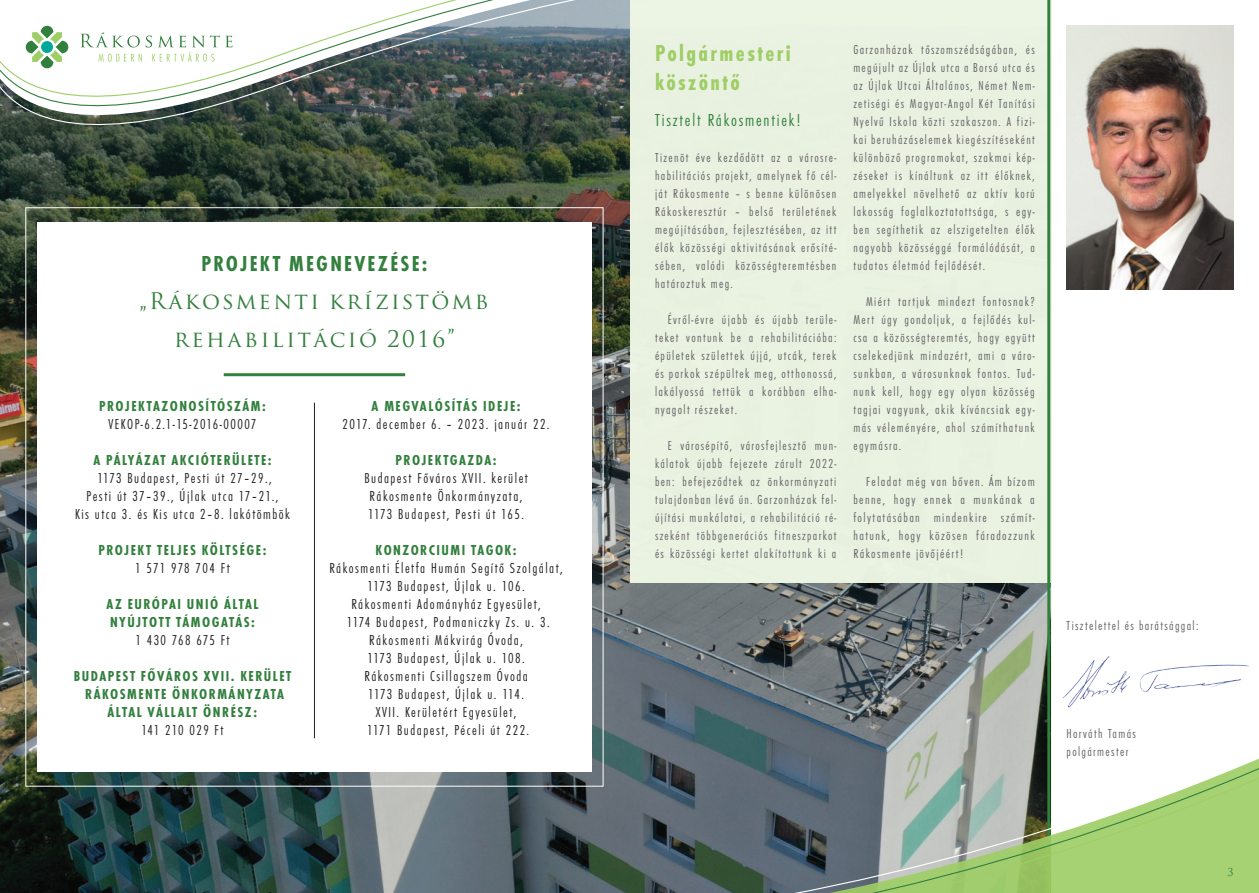
<style>
.page{position:relative;width:1259px;height:893px;background:#fff}
.page>*{position:absolute;margin:0;border:0;box-sizing:border-box;transform-origin:0 0}
.t1{font:31.5px/37.8px "Baanoo";letter-spacing:.075em;color:#32803d;text-align:center}
.t2{font:24px/28.8px "Futura Con Bol";letter-spacing:.1em;color:#9fce66}
.t3{font:22.5px "Futura Con Bol";letter-spacing:.1em;color:#32803d}
.t4{font:18px "Futura Con Lig";letter-spacing:.1em;color:#32803d}
.t5{font:15px/18px "Futura Con Lig";letter-spacing:.1em;color:#231f20;text-align:center}
.t6{font:15px/18px "Futura Con Bol";letter-spacing:.1em;color:#32803d}
.t7{font:15px "Futura Con Lig";letter-spacing:.075em;color:#231f20}
.t8{font:15px "Futura Con Lig";letter-spacing:.07em;color:#231f20}
.t9{font:15px "Baanoo";color:#32803d}
.t10{font:13.5px/18px "Futura Con Lig";letter-spacing:.1em;color:#636366;text-align:justify}
</style>
<div class="page">
<img style="left:0;top:317px;width:1047px;height:576px">
<hr style="left:1047px;top:0;width:3px;height:893px;background:#32803d">
<div style="left:37px;top:222px;width:554px;height:550px;background:#fff"></div>
<hr style="left:224px;top:373px;width:181px;height:3px;background:#32803d">
<svg style="left:124px;top:480px;width:928px;height:413px"></svg>
<svg style="left:127px;top:496px;width:925px;height:397px"></svg>
<svg style="left:128px;top:505px;width:1131px;height:388px"></svg>
<svg style="left:0;top:298px;width:1052px;height:19px"></svg>
<svg style="left:0;top:289px;width:1234px;height:9px"></svg>
<img style="left:0;top:0;width:1234px;height:289px">
<svg style="left:26px;top:26px;width:42px;height:42px"></svg>
<div style="left:41px;top:41px;width:12px;height:12px;background:#00a899;border-radius:50%"></div>
<svg style="left:80px;top:32px;width:152px;height:30px"></svg>
<hr style="left:314px;top:403px;width:1px;height:335px;background:#231f20">
<h3 class="t3" style="left:201px;top:251px;width:228px">PROJEKT MEGNEVEZÉSE:</h3>
<h1 class="t1" style="left:140px;top:281px;width:351px">„Rákosmenti krízistömb rehabilitáció 2016”</h1>
<p class="t6" style="left:99px;top:397px;width:168px">PROJEKTAZONOSÍTÓSZÁM:</p>
<p class="t5" style="left:109px;top:415px;width:149px">VEKOP-6.2.1-15-2016-00007</p>
<p class="t6" style="left:93px;top:451px;width:180px">A PÁLYÁZAT AKCIÓTERÜLETE:</p>
<p class="t5" style="left:75px;top:469px;width:216px">1173 Budapest, Pesti út 27–29.,<br>Pesti út 37–39., Újlak utca 17–21.,<br>Kis utca 3. és Kis utca 2–8. lakótömbök</p>
<p class="t6" style="left:99px;top:541px;width:169px">PROJEKT TELJES KÖLTSÉGE:</p>
<p class="t7" style="left:135px;top:559px;width:96px">1 571 978 704 Ft</p>
<p class="t6" style="left:107px;top:595px;width:153px">AZ EURÓPAI UNIÓ ÁLTAL<br>NYÚJTOTT TÁMOGATÁS:</p>
<p class="t5" style="left:135px;top:631px;width:96px">1 430 768 675 Ft</p>
<p class="t6" style="left:74px;top:667px;width:219px;text-align:center">BUDAPEST FŐVÁROS XVII. KERÜLET<br>RÁKOSMENTE ÖNKORMÁNYZATA<br>ÁLTAL VÁLLALT ÖNRÉSZ:</p>
<p class="t8" style="left:141px;top:721px;width:84px">141 210 029 Ft</p>
<p class="t6" style="left:372px;top:397px;width:150px">A MEGVALÓSÍTÁS IDEJE:</p>
<p class="t5" style="left:343px;top:415px;width:208px">2017. december 6. – 2023. január 22.</p>
<p class="t6" style="left:395px;top:451px;width:103px">PROJEKTGAZDA:</p>
<p class="t5" style="left:364px;top:469px;width:165px;text-align:left">Budapest Főváros XVII. kerület<br>Rákosmente Önkormányzata,<br>1173 Budapest, Pesti út 165.</p>
<p class="t6" style="left:375px;top:541px;width:143px">KONZORCIUMI TAGOK:</p>
<p class="t5" style="left:329px;top:559px;width:235px">Rákosmenti Életfa Humán Segítő Szolgálat,<br>1173 Budapest, Újlak u. 106.<br>Rákosmenti Adományház Egyesület,<br>1174 Budapest, Podmaniczky Zs. u. 3.<br>Rákosmenti Mákvirág Óvoda,<br>1173 Budapest, Újlak u. 108.<br>Rákosmenti Csillagszem Óvoda<br>1173 Budapest, Újlak u. 114.<br>XVII. Kerületért Egyesület,<br>1171 Budapest, Péceli út 222.</p>
<h2 class="t2" style="left:655px;top:39px;width:137px">Polgármesteri köszöntő</h2>
<h3 class="t4" style="left:655px;top:110px;width:147px">Tisztelt Rákosmentiek!</h3>
<p class="t10" style="left:655px;top:149px;width:183px">Tizenöt éve kezdődött az a városre&shy;habilitációs projekt, amelynek fő cél&shy;ját Rákosmente – s benne különösen Rákoskeresztúr – belső területének megújításában, fejlesztésében, az itt élők közösségi aktivitásának erősíté&shy;sében, valódi közösségteremtésben határoztuk meg.</p>
<p class="t10" style="left:655px;top:311px;width:183px;text-indent:13px">Évről-évre újabb és újabb terüle&shy;teket vontunk be a rehabilitációba: épületek születtek újjá, utcák, terek és parkok szépültek meg, otthonossá, lakályossá tettük a korábban elha&shy;nyagolt részeket.</p>
<p class="t10" style="left:655px;top:437px;width:183px;text-indent:13px">E városépítő, városfejlesztő mun&shy;kálatok újabb fejezete zárult 2022- ben: befejeződtek az önkormányzati tulajdonban lévő ún. Garzonházak fel&shy;újítási munkálatai, a rehabilitáció ré&shy;szeként többgenerációs fitneszparkot és közösségi kertet alakítottunk ki a</p>
<p class="t10" style="left:853px;top:41px;width:183px">Garzonházak tőszomszédságában, és megújult az Újlak utca a Borsó utca és az Újlak Utcai Általános, Német Nem&shy;zetiségi és Magyar-Angol Két Tanítási Nyelvű Iskola közti szakaszon. A fizi&shy;kai beruházáselemek kiegészítéseként különböző programokat, szakmai kép&shy;zéseket is kínáltunk az itt élőknek, amelyekkel növelhető az aktív korú lakosság foglalkoztatottsága, s egy&shy;ben segíthetik az elszigetelten élők nagyobb közösséggé formálódását, a tudatos életmód fejlődését.</p>
<p class="t10" style="left:853px;top:293px;width:183px;text-indent:13px">Miért tartjuk mindezt fontosnak?<br>Mert úgy gondoljuk, a fejlődés kul&shy;csa a közösségteremtés, hogy együtt cselekedjünk mindazért, ami a váro&shy;sunkban, a városunknak fontos. Tud&shy;nunk kell, hogy egy olyan közösség tagjai vagyunk, akik kíváncsiak egy&shy;más véleményére, ahol számíthatunk egymásra.</p>
<p class="t10" style="left:853px;top:473px;width:183px;text-indent:13px">Feladat még van bőven. Ám bízom benne, hogy ennek a munkának a folytatásában mindenkire számít&shy;hatunk, hogy közösen fáradozzunk Rákosmente jövőjéért!</p>
<p class="t10" style="left:1066px;top:617px;width:133px">Tisztelettel és barátsággal:</p>
<p class="t10" style="left:1066px;top:725px;width:71px">Horváth Tamás polgármester</p>
<p class="t9" style="left:1227px;top:863px;width:8px">3</p>
</div>
